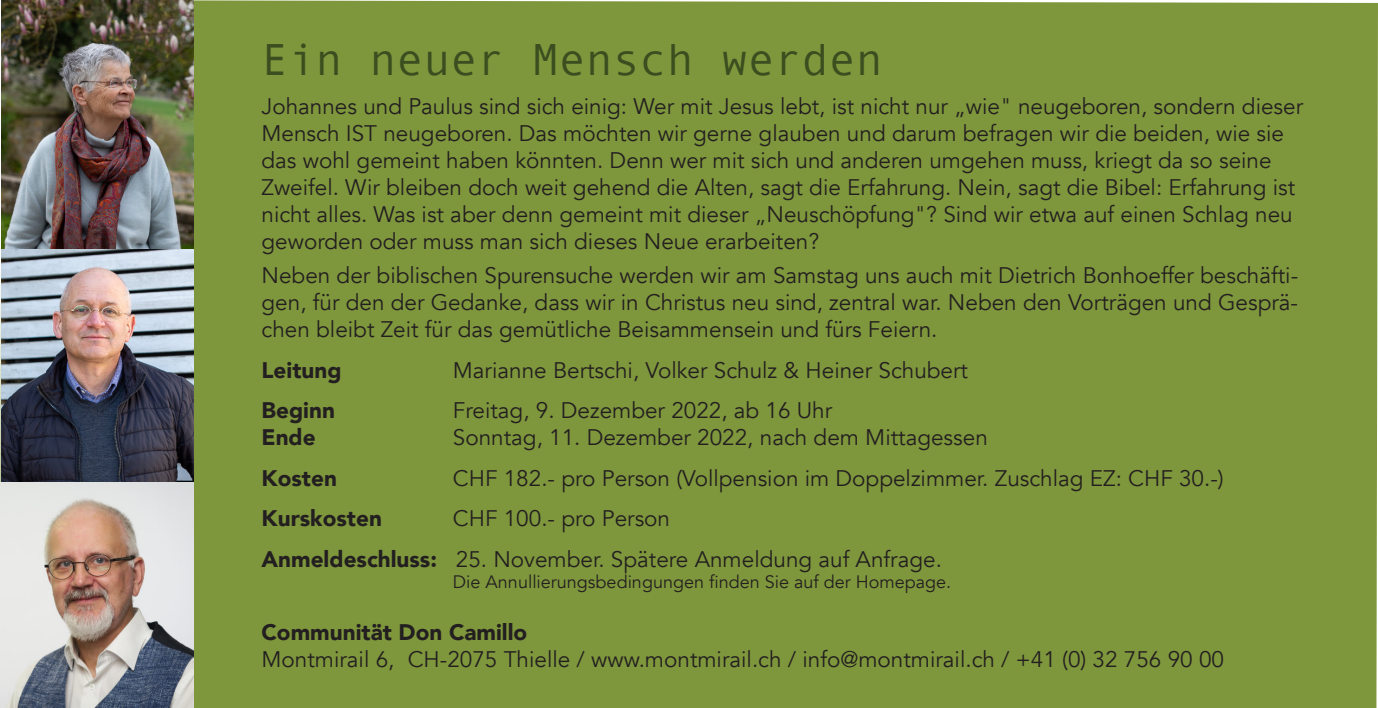
<style>
.page{position:relative;width:1378px;height:708px;background:#7f973c}
.page>*{position:absolute;margin:0;border:0;box-sizing:border-box;transform-origin:0 0}
.t1{font:45px "Andale Mono";color:#3a4e20}
.t2{font:22.5px/27px "Avenir";color:#231f20}
.t3{font:900 22.5px "Avenir";color:#231f20}
.t4{font:18px "Avenir";color:#231f20}
.s1{font-weight:900}
</style>
<div class="page">
<img style="left:2px;top:248px;width:191px;height:235px">
<img style="left:0;top:483px;width:194px;height:225px">
<img style="left:2px;top:0;width:191px;height:248px">
<h1 class="t1" style="left:261px;top:43px;width:623px">Ein neuer Mensch werden</h1>
<p class="t2" style="left:261px;top:93px;width:1043px">Johannes und Paulus sind sich einig: Wer mit Jesus lebt, ist nicht nur „wie" neugeboren, sondern dieser Mensch IST neugeboren. Das möchten wir gerne glauben und darum befragen wir die beiden, wie sie das wohl gemeint haben könnten. Denn wer mit sich und anderen umgehen muss, kriegt da so seine Zweifel. Wir bleiben doch weit gehend die Alten, sagt die Erfahrung. Nein, sagt die Bibel: Erfahrung ist nicht alles. Was ist aber denn gemeint mit dieser „Neuschöpfung"? Sind wir etwa auf einen Schlag neu geworden oder muss man sich dieses Neue erarbeiten?</p>
<p class="t2" style="left:261px;top:262px;width:1038px;text-align:justify">Neben der biblischen Spurensuche werden wir am Samstag uns auch mit Dietrich Bonhoeffer beschäfti&shy;gen, für den der Gedanke, dass wir in Christus neu sind, zentral war. Neben den Vorträgen und Gesprä&shy;chen bleibt Zeit für das gemütliche Beisammensein und fürs Feiern.</p>
<p class="t3" style="left:261px;top:355px;width:82px">Leitung</p>
<p class="t2" style="left:453px;top:356px;width:517px">Marianne Bertschi, Volker Schulz &amp; Heiner Schubert</p>
<p class="t3" style="left:261px;top:396px;width:75px">Beginn</p>
<p class="t2" style="left:453px;top:397px;width:381px">Freitag, 9. Dezember 2022, ab 16 Uhr</p>
<p class="t3" style="left:261px;top:423px;width:56px">Ende</p>
<p class="t2" style="left:453px;top:424px;width:536px">Sonntag, 11. Dezember 2022, nach dem Mittagessen</p>
<p class="t3" style="left:261px;top:463px;width:77px">Kosten</p>
<p class="t2" style="left:453px;top:464px;width:772px">CHF 182.- pro Person (Vollpension im Doppelzimmer. Zuschlag EZ: CHF 30.-)</p>
<p class="t3" style="left:261px;top:504px;width:122px">Kurskosten</p>
<p class="t2" style="left:261px;top:498px;width:682px;line-height:40.5px;text-indent:191px">CHF 100.- pro Person<br><span class="s1">Anmeldeschluss:</span> 25. November. Spätere Anmeldung auf Anfrage.</p>
<p class="t4" style="left:453px;top:570px;width:500px">Die Annullierungsbedingungen finden Sie auf der Homepage.</p>
<p class="t3" style="left:261px;top:618px;width:267px">Communität Don Camillo</p>
<p class="t2" style="left:261px;top:646px;width:964px">Montmirail 6, CH-2075 Thielle / www.montmirail.ch / info@montmirail.ch / +41 (0) 32 756 90 00</p>
</div>
